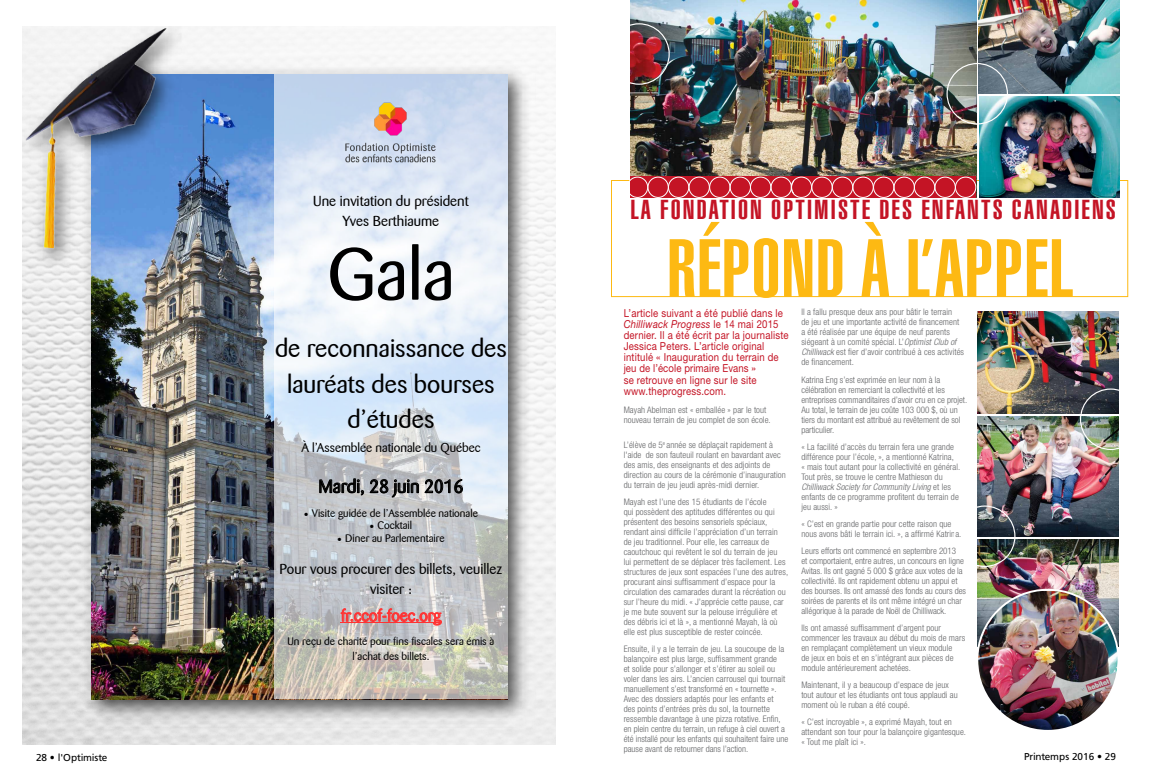
<style>
.page{position:relative;width:1152px;height:783px;background:#fff}
.page>*{position:absolute;margin:0;border:0;box-sizing:border-box;transform-origin:0 0}
.t1{font:900 extra-condensed 81px "Helvetica";letter-spacing:.01em;color:#fdb913;scale:1.07 1}
.t2{font:72.6px "Barmeno";color:#000}
.t3{font:900 extra-condensed 27px "Helvetica";letter-spacing:.07em;color:#c41425;scale:1.12 1}
.t4{font:25.4px/35.4px "Barmeno";color:#000;text-align:center}
.t5{font:18.2px "Barmeno";color:#000}
.t6{font:16.3px "Barmeno";color:#f33}
.t7{font:14.5px/20.2px "Barmeno";color:#000;text-align:center}
.t8{font:12.7px "Barmeno";color:#000}
.t9{font:11px/11px "Helvetica Neue LT Std";letter-spacing:.02em;color:#c41425;scale:.87 1}
.t10{font:10.9px/15.2px "Barmeno";color:#000;text-align:center}
.t11{font:10px "Frutiger";color:#000}
.t12{font:300 condensed 9px/10px "Helvetica Neue LT Std";letter-spacing:.01em;color:#636466}
.s1{font-style:italic}
</style>
<div class="page">
<div style="left:611px;top:180px;width:517px;height:117px;border:1px solid #fdb913"></div>
<img style="left:630px;top:0;width:346px;height:176px">
<div style="left:630px;top:176px;width:187px;height:22px;background:#c41425"></div>
<div style="left:627px;top:177px;width:21px;height:21px;border:1px solid #fff;border-radius:50%"></div>
<div style="left:648px;top:177px;width:21px;height:21px;border:1px solid #fff;border-radius:50%"></div>
<div style="left:668px;top:177px;width:21px;height:21px;border:1px solid #fff;border-radius:50%"></div>
<div style="left:689px;top:177px;width:21px;height:21px;border:1px solid #fff;border-radius:50%"></div>
<div style="left:709px;top:177px;width:21px;height:21px;border:1px solid #fff;border-radius:50%"></div>
<div style="left:730px;top:177px;width:21px;height:21px;border:1px solid #fff;border-radius:50%"></div>
<div style="left:750px;top:177px;width:21px;height:21px;border:1px solid #fff;border-radius:50%"></div>
<div style="left:771px;top:177px;width:21px;height:21px;border:1px solid #fff;border-radius:50%"></div>
<div style="left:794px;top:176px;width:182px;height:22px;background:#c41425"></div>
<div style="left:791px;top:177px;width:21px;height:21px;border:1px solid #fff;border-radius:50%"></div>
<div style="left:812px;top:177px;width:20px;height:21px;border:1px solid #fff;border-radius:50%"></div>
<div style="left:832px;top:177px;width:21px;height:21px;border:1px solid #fff;border-radius:50%"></div>
<div style="left:853px;top:177px;width:21px;height:21px;border:1px solid #fff;border-radius:50%"></div>
<div style="left:873px;top:177px;width:21px;height:21px;border:1px solid #fff;border-radius:50%"></div>
<div style="left:894px;top:177px;width:21px;height:21px;border:1px solid #fff;border-radius:50%"></div>
<div style="left:914px;top:177px;width:21px;height:21px;border:1px solid #fff;border-radius:50%"></div>
<div style="left:935px;top:177px;width:21px;height:21px;border:1px solid #fff;border-radius:50%"></div>
<div style="left:955px;top:177px;width:21px;height:21px;border:1px solid #fff;border-radius:50%"></div>
<img style="left:979px;top:0;width:141px;height:94px">
<img style="left:978px;top:311px;width:140px;height:103px">
<img style="left:979px;top:96px;width:141px;height:102px">
<img style="left:978px;top:416px;width:140px;height:121px">
<img style="left:978px;top:539px;width:140px;height:52px">
<img style="left:977px;top:591px;width:141px;height:138px">
<img style="left:22px;top:27px;width:533px;height:718px">
<img style="left:77px;top:60px;width:459px;height:667px">
<img style="left:91px;top:74px;width:183px;height:625px">
<img style="left:22px;top:27px;width:192px;height:271px">
<img style="left:22px;top:27px;width:164px;height:232px">
<div style="left:274px;top:74px;width:234px;height:625px;background:#fff;opacity:.65"></div>
<svg style="left:319px;top:478px;width:45px;height:18px"></svg>
<svg style="left:370px;top:479px;width:93px;height:19px;background:#8c8d90"></svg>
<svg style="left:341px;top:608px;width:101px;height:18px;background:#d59597"></svg>
<hr style="left:341px;top:622px;width:100px;height:1px;background:#f33">
<img style="left:343px;top:102px;width:95px;height:61px">
<div style="left:947px;top:63px;width:61px;height:61px;border:1px solid #fff;border-radius:50%"></div>
<div style="left:1080px;top:389px;width:61px;height:61px;border:1px solid #fff;border-radius:50%"></div>
<div style="left:954px;top:506px;width:61px;height:61px;border:1px solid #fff;border-radius:50%"></div>
<div style="left:608px;top:23px;width:62px;height:62px;border:1px solid #fff;border-radius:50%"></div>
<h3 class="t7" style="left:313px;top:191px;width:157px">Une invitation du président<br>Yves Berthiaume</h3>
<h2 class="t2" style="left:328px;top:233px;width:128px">Gala</h2>
<h3 class="t4" style="left:275px;top:331px;width:233px">de reconnaissance des lauréats des bourses d’études</h3>
<h3 class="t8" style="left:301px;top:440px;width:181px">À l’Assemblée nationale du Québec</h3>
<h3 class="t5" style="left:319px;top:476px;width:146px">Mardi, 28 juin 2016</h3>
<p class="t10" style="left:304px;top:505px;width:175px">• Visite guidée de l’Assemblée nationale</p>
<p class="t10" style="left:370px;top:518px;width:44px">• Cocktail</p>
<p class="t10" style="left:337px;top:531px;width:109px">• Diner au Parlementaire</p>
<h3 class="t7" style="left:280px;top:559px;width:224px">Pour vous procurer des billets, veuillez visiter :</h3>
<h3 class="t6" style="left:341px;top:606px;width:102px">fr.ccof-foec.org</h3>
<p class="t10" style="left:288px;top:633px;width:208px">Un reçu de charité pour fins fiscales sera émis à l’achat des billets.</p>
<h3 class="t3" style="left:630px;top:194px;width:435px">LA FONDATION OPTIMISTE DES ENFANTS CANADIENS</h3>
<h1 class="t1" style="left:667px;top:222px;width:381px">RÉPOND À L’APPEL</h1>
<p class="t12" style="left:801px;top:307px;width:164px">Il a fallu presque deux ans pour bâtir le terrain<br>de jeu et une importante activité de financement a été réalisée par une équipe de neuf parents siégeant à un comité spécial. L’<span class="s1">Optimist Club of Chilliwack</span> est fier d’avoir contribué à ces activités de financement.</p>
<p class="t12" style="left:801px;top:375px;width:167px">Katrina Eng s’est exprimée en leur nom à la célébration en remerciant la collectivité et les entreprises commanditaires d’avoir cru en ce projet.<br>Au total, le terrain de jeu coûte 103 000 $, où un tiers du montant est attribué au revêtement de sol particulier.</p>
<p class="t12" style="left:801px;top:442px;width:161px">« La facilité d’accès du terrain fera une grande différence pour l’école, », a mentionné Katrina,<br>« mais tout autant pour la collectivité en général.<br>Tout près, se trouve le centre Mathieson du <span class="s1">Chilliwack Society for Community Living</span> et les enfants de ce programme profitent du terrain de jeu aussi. »</p>
<p class="t12" style="left:801px;top:519px;width:162px">« C’est en grande partie pour cette raison que nous avons bâti le terrain ici. », a affirmé Katrina.</p>
<p class="t12" style="left:801px;top:546px;width:166px">Leurs efforts ont commencé en septembre 2013<br>et comportaient, entre autres, un concours en ligne Avitas. Ils ont gagné 5 000 $ grâce aux votes de la collectivité. Ils ont rapidement obtenu un appui et des bourses. Ils ont amassé des fonds au cours des soirées de parents et ils ont même intégré un char allégorique à la parade de Noël de Chilliwack.</p>
<p class="t12" style="left:801px;top:623px;width:165px">Ils ont amassé suffisamment d’argent pour commencer les travaux au début du mois de mars en remplaçant complètement un vieux module<br>de jeux en bois et en s’intégrant aux pièces de module antérieurement achetées.</p>
<p class="t12" style="left:801px;top:680px;width:158px">Maintenant, il y a beaucoup d’espace de jeux tout autour et les étudiants ont tous applaudi au moment où le ruban a été coupé.</p>
<p class="t12" style="left:801px;top:717px;width:166px">« C’est incroyable », a exprimé Mayah, tout en attendant son tour pour la balançoire gigantesque. « Tout me plaît ici ».</p>
<p class="t9" style="left:624px;top:307px;width:191px">L’article suivant a été publié dans le <span class="s1">Chilliwack Progress</span> le 14 mai 2015 dernier. Il a été écrit par la journaliste Jessica Peters. L’article original intitulé « Inauguration du terrain de jeu de l’école primaire Evans »</p>
<p class="t9" style="left:624px;top:374px;width:154px">se retrouve en ligne sur le site www.theprogress.com.</p>
<p class="t12" style="left:624px;top:405px;width:149px">Mayah Abelman est « emballée » par le tout nouveau terrain de jeu complet de son école.</p>
<p class="t12" style="left:624px;top:440px;width:164px">L’élève de 5<sup>e</sup> année se déplaçait rapidement à l'aide de son fauteuil roulant en bavardant avec des amis, des enseignants et des adjoints de direction au cours de la cérémonie d’inauguration du terrain de jeu jeudi après-midi dernier.</p>
<p class="t12" style="left:624px;top:497px;width:166px">Mayah est l’une des 15 étudiants de l’école<br>qui possèdent des aptitudes différentes ou qui présentent des besoins sensoriels spéciaux, rendant ainsi difficile l’appréciation d’un terrain<br>de jeu traditionnel. Pour elle, les carreaux de caoutchouc qui revêtent le sol du terrain de jeu<br>lui permettent de se déplacer très facilement. Les structures de jeux sont espacées l’une des autres, procurant ainsi suffisamment d’espace pour la circulation des camarades durant la récréation ou sur l’heure du midi. « J’apprécie cette pause, car je me bute souvent sur la pelouse irrégulière et des débris ici et là », a mentionné Mayah, là où elle est plus susceptible de rester coincée.</p>
<p class="t12" style="left:624px;top:644px;width:166px">Ensuite, il y a le terrain de jeu. La soucoupe de la balançoire est plus large, suffisamment grande<br>et solide pour s’allonger et s’étirer au soleil ou voler dans les airs. L’ancien carrousel qui tournait manuellement s’est transformé en « tournette ».<br>Avec des dossiers adaptés pour les enfants et<br>des points d’entrées près du sol, la tournette ressemble davantage à une pizza rotative. Enfin, en plein centre du terrain, un refuge à ciel ouvert a été installé pour les enfants qui souhaitent faire une pause avant de retourner dans l’action.</p>
<p class="t11" style="left:36px;top:751px;width:73px">28 • l'Optimiste</p>
<p class="t11" style="left:1024px;top:751px;width:93px">Printemps 2016 • 29</p>
</div>
